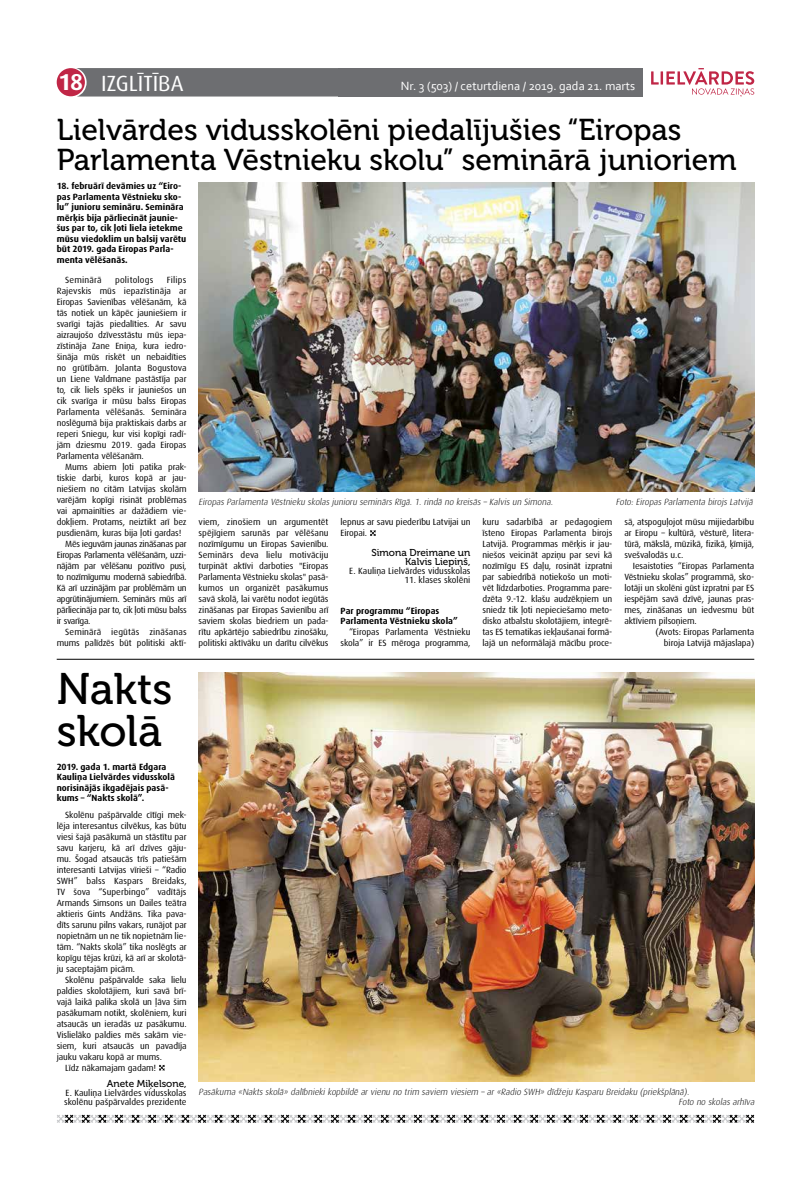
<style>
.page{position:relative;width:794px;height:1191px;background:#fff}
.page>*{position:absolute;margin:0;border:0;box-sizing:border-box;transform-origin:0 0}
.t1{font:44px/42.2px "Museo 500";color:#000}
.t2{font:30.1px/30.8px "Museo 500";color:#000}
.t3{font:22px "Dax Pro";color:#fff}
.t4{font:12.5px "Corbel";color:#fff}
.t5{font:10px/9px "Museo 500";color:#000;text-align:right}
.t6{font:9px/11px "Dax Pro";letter-spacing:-.01em;color:#000;text-align:justify}
.t7{font:700 9px/10.5px "Dax Pro";letter-spacing:.005em;color:#000}
.t8{font:italic 300 9px/10px "Dax Pro";color:#000}
.t9{font:9px "Dax Pro";letter-spacing:-.03em;color:#000}
.t10{font:9px "Dax Pro";letter-spacing:.015em;color:#000}
.t11{font:9px "Dax Pro";letter-spacing:.02em;color:#000}
.s1{font-weight:700;font-size:23px}
</style>
<div class="page">
<svg style="left:76px;top:68px;width:262px;height:29px;background:#707174"></svg>
<div style="left:57px;top:68px;width:28px;height:28px;background:#c02646;border-radius:50%"></div>
<div style="left:338px;top:68px;width:304px;height:29px;background:#6d6e71"></div>
<svg style="left:651px;top:68px;width:103px;height:29px"></svg>
<svg style="left:57px;top:1114px;width:697px;height:9px"></svg>
<img style="left:199px;top:182px;width:555px;height:310px">
<img style="left:199px;top:672px;width:555px;height:409px">
<svg style="left:159px;top:1064px;width:6px;height:6px"></svg>
<hr style="left:57px;top:659px;width:697px;height:1px;background:#000">
<svg style="left:370px;top:530px;width:6px;height:6px"></svg>
<h3 class="t3" style="left:59px;top:69px;width:126px"><span class="s1">18</span> IZGLĪTĪBA</h3>
<h3 class="t4" style="left:401px;top:78px;width:236px">Nr. 3 (503) / ceturtdiena / 2019. gada 21. marts</h3>
<h2 class="t2" style="left:57px;top:114px;width:681px">Lielvārdes vidusskolēni piedalījušies “Eiropas<br>Parlamenta Vēstnieku skolu” seminārā junioriem</h2>
<p class="t7" style="left:57px;top:180px;width:131px">18. februārī devāmies uz “Eiro&shy;pas Parlamenta Vēstnieku sko&shy;lu” junioru semināru. Semināra mērķis bija pārliecināt jaunie&shy;šus par to, cik ļoti liela ietekme mūsu viedoklim un balsij varētu būt 2019. gada Eiropas Parla&shy;menta vēlēšanās.</p>
<p class="t6" style="left:57px;top:274px;width:131px;text-indent:110px">Filips Rajevskis mūs iepazīstināja ar Eiropas Savienības vēlēšanām, kā tās notiek un kāpēc jauniešiem ir svarīgi tajās piedalīties. Ar savu aizraujošo dzīvesstāstu mūs iepa&shy;zīstināja Zane Eniņa, kura iedro&shy;šināja mūs riskēt un nebaidīties no grūtībām. Jolanta Bogustova un Liene Valdmane pastāstīja par to, cik liels spēks ir jauniešos un cik svarīga ir mūsu balss Eiropas Parlamenta vēlēšanās. Semināra noslēgumā bija praktiskais darbs ar reperi Sniegu, kur visi kopīgi radī&shy;jām dziesmu 2019. gada Eiropas Parlamenta vēlēšanām.</p>
<p class="t6" style="left:65px;top:461px;width:123px">Mums abiem ļoti patika prak-</p>
<p class="t6" style="left:57px;top:472px;width:131px">tiskie darbi, kuros kopā ar jau-</p>
<p class="t6" style="left:57px;top:483px;width:131px">niešiem no citām Latvijas skolām</p>
<p class="t6" style="left:57px;top:494px;width:131px">varējām kopīgi risināt problēmas</p>
<p class="t6" style="left:57px;top:505px;width:131px">vai apmainīties ar dažādiem vie-</p>
<p class="t6" style="left:57px;top:516px;width:131px">dokļiem. Protams, neiztikt arī bez</p>
<p class="t6" style="left:57px;top:527px;width:126px">pusdienām, kuras bija ļoti gardas!</p>
<p class="t9" style="left:65px;top:538px;width:123px">Mēs ieguvām jaunas zināšanas par</p>
<p class="t9" style="left:57px;top:549px;width:131px">Eiropas Parlamenta vēlēšanām, uzzi-</p>
<p class="t9" style="left:57px;top:560px;width:131px">nājām par vēlēšanu pozitīvo pusi,</p>
<p class="t9" style="left:57px;top:571px;width:131px">to nozīmīgumu modernā sabiedrībā.</p>
<p class="t9" style="left:57px;top:582px;width:131px">Kā arī uzzinājām par problēmām un</p>
<p class="t9" style="left:57px;top:593px;width:131px">apgrūtinājumiem. Seminārs mūs arī</p>
<p class="t9" style="left:57px;top:604px;width:131px">pārliecināja par to, cik ļoti mūsu balss</p>
<p class="t9" style="left:57px;top:615px;width:35px">ir svarīga.</p>
<p class="t10" style="left:65px;top:626px;width:123px">Seminārā iegūtās zināšanas</p>
<p class="t6" style="left:57px;top:637px;width:131px">mums palīdzēs būt politiski aktī-</p>
<p class="t11" style="left:65px;top:274px;width:38px">Seminārā</p>
<p class="t11" style="left:115px;top:274px;width:40px">politologs</p>
<h1 class="t1" style="left:57px;top:668px;width:117px">Nakts skolā</h1>
<p class="t7" style="left:57px;top:761px;width:120px">2019. gada 1. martā Edgara<br>Kauliņa Lielvārdes vidusskolā norisinājās ikgadējais pasā&shy;kums – “Nakts skolā”.</p>
<p class="t6" style="left:57px;top:808px;width:131px;text-indent:8px">Skolēnu pašpārvalde cītīgi mek&shy;lēja interesantus cilvēkus, kas būtu viesi šajā pasākumā un stāstītu par savu karjeru, kā arī dzīves gāju&shy;mu. Šogad atsaucās trīs patiešām interesanti Latvijas vīrieši – “Radio SWH” balss Kaspars Breidaks, TV šova “Superbingo” vadītājs Armands Simsons un Dailes teātra aktieris Gints Andžāns. Tika pava&shy;dīts sarunu pilns vakars, runājot par nopietnām un ne tik nopietnām lie&shy;tām. “Nakts skolā” tika noslēgts ar kopīgu tējas krūzi, kā arī ar skolotā&shy;ju saceptajām picām.</p>
<p class="t6" style="left:65px;top:973px;width:123px">Skolēnu pašpārvalde saka lielu</p>
<p class="t6" style="left:57px;top:984px;width:131px">paldies skolotājiem, kuri savā brī-</p>
<p class="t6" style="left:57px;top:995px;width:131px">vajā laikā palika skolā un ļāva šim</p>
<p class="t6" style="left:57px;top:1006px;width:131px">pasākumam notikt, skolēniem, kuri</p>
<p class="t6" style="left:57px;top:1017px;width:131px">atsaucās un ieradās uz pasākumu.</p>
<p class="t6" style="left:57px;top:1028px;width:131px">Vislielāko paldies mēs sakām vie-</p>
<p class="t6" style="left:57px;top:1039px;width:131px">siem, kuri atsaucās un pavadīja</p>
<p class="t6" style="left:57px;top:1050px;width:107px">jauku vakaru kopā ar mums.</p>
<p class="t6" style="left:65px;top:1061px;width:92px">Līdz nākamajam gadam!</p>
<p class="t5" style="left:107px;top:1079px;width:81px">Anete Miķelsone,</p>
<p class="t6" style="left:64px;top:1087px;width:124px;line-height:9px">E. Kauliņa Lielvārdes vidusskolas skolēnu pašpārvaldes prezidente</p>
<p class="t8" style="left:199px;top:497px;width:357px">Eiropas Parlamenta Vēstnieku skolas junioru seminārs Rīgā. 1. rindā no kreisās – Kalvis un Simona.</p>
<p class="t8" style="left:616px;top:497px;width:140px">Foto: Eiropas Parlamenta birojs Latvijā</p>
<p class="t6" style="left:199px;top:516px;width:131px">viem, zinošiem un argumentēt spējīgiem sarunās par vēlēšanu nozīmīgumu un Eiropas Savienību.<br>Seminārs deva lielu motivāciju turpināt aktīvi darboties "Eiropas Parlamenta Vēstnieku skolas" pasā&shy;kumos un organizēt pasākumus savā skolā, lai varētu nodot iegūtās zināšanas par Eiropas Savienību arī saviem skolas biedriem un pada&shy;rītu apkārtējo sabiedrību zinošāku, politiski aktīvāku un darītu cilvēkus</p>
<p class="t6" style="left:340px;top:516px;width:131px">lepnus ar savu piederību Latvijai un<br>Eiropai.</p>
<p class="t5" style="left:371px;top:548px;width:100px">Simona Dreimane un<br>Kalvis Liepiņš,</p>
<p class="t6" style="left:349px;top:565px;width:123px">E. Kauliņa Lielvārdes vidusskolas</p>
<p class="t6" style="left:404px;top:574px;width:68px">11. klases skolēni</p>
<p class="t7" style="left:340px;top:605px;width:119px">Par programmu “Eiropas<br>Parlamenta Vēstnieku skola”</p>
<p class="t6" style="left:340px;top:626px;width:131px;text-align:right">“Eiropas Parlamenta Vēstnieku skola” ir ES mēroga programma,</p>
<p class="t6" style="left:482px;top:516px;width:131px">kuru sadarbībā ar pedagogiem īsteno Eiropas Parlamenta birojs Latvijā. Programmas mērķis ir jau&shy;niešos veicināt apziņu par sevi kā nozīmīgu ES daļu, rosināt izpratni par sabiedrībā notiekošo un moti&shy;vēt līdzdarboties. Programma pare&shy;dzēta 9.-12. klašu audzēkņiem un sniedz tik ļoti nepieciešamo meto&shy;disko atbalstu skolotājiem, integrē&shy;tas ES tematikas iekļaušanai formā&shy;lajā un neformālajā mācību proce-</p>
<p class="t6" style="left:624px;top:516px;width:131px">sā, atspoguļojot mūsu mijiedarbību ar Eiropu – kultūrā, vēsturē, litera&shy;tūrā, mākslā, mūzikā, fizikā, ķīmijā, svešvalodās u.c.</p>
<p class="t6" style="left:624px;top:560px;width:131px;text-indent:9px">Iesaistoties “Eiropas Parlamenta Vēstnieku skolas” programmā, sko&shy;lotāji un skolēni gūst izpratni par ES iespējām savā dzīvē, jaunas pras&shy;mes, zināšanas un iedvesmu būt aktīviem pilsoņiem.</p>
<p class="t6" style="left:655px;top:626px;width:100px;text-align:right">(Avots: Eiropas Parlamenta biroja Latvijā mājaslapa)</p>
<p class="t8" style="left:678px;top:1086px;width:79px;text-indent:-480px">Pasākuma «Nakts skolā» dalībnieki kopbildē ar vienu no trim saviem viesiem – ar «Radio SWH» dīdžeju Kasparu Breidaku (priekšplānā).<br>Foto no skolas arhīva</p>
</div>
